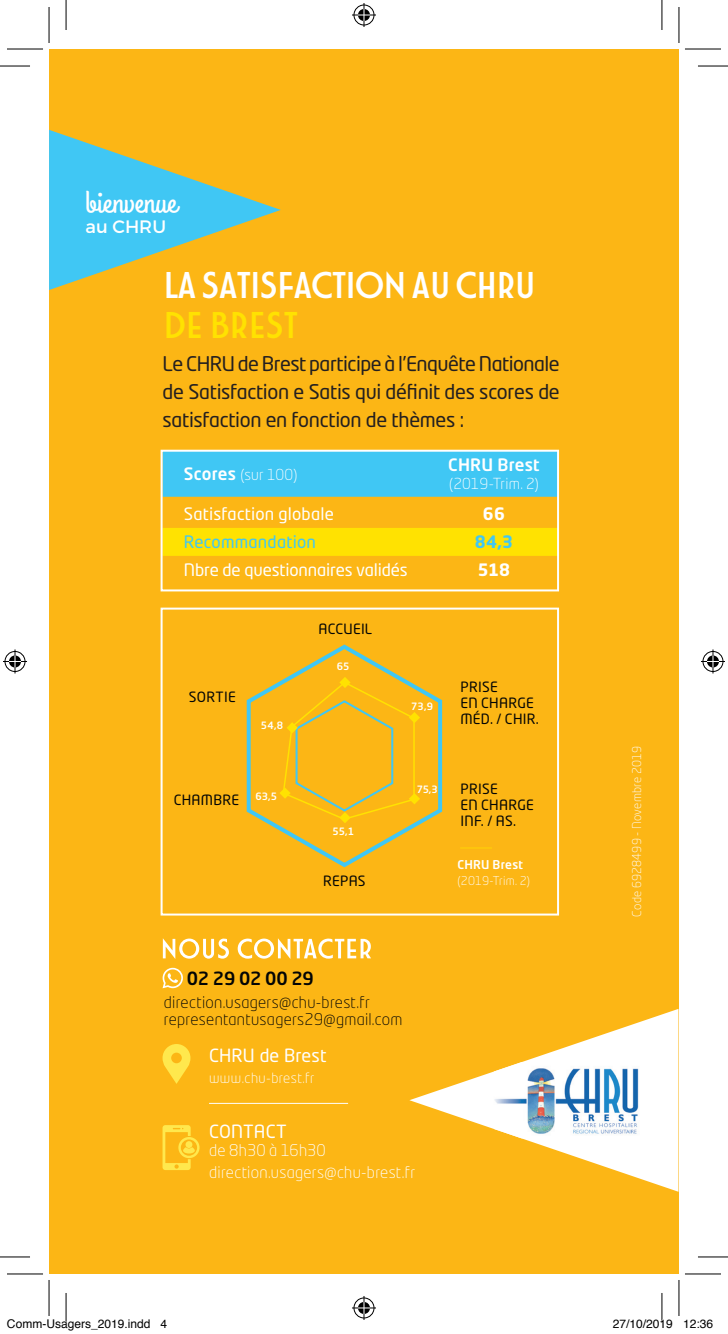
<style>
.page{position:relative;width:728px;height:1334px;background:#fff}
.page>*{position:absolute;margin:0;border:0;box-sizing:border-box;transform-origin:0 0}
.t1{font:40px "FIATADVERT01 A";letter-spacing:-.07em;color:#fff}
.t2{font:40px "FIATADVERT01 A";letter-spacing:-.05em;color:#ffe201}
.t3{font:32px "Grand Hotel";color:#fff}
.t4{font:20px/28px "Neo Tech Std";letter-spacing:-.015em;color:#231f20;text-align:justify}
.t5{font:18px "Neo Tech Std";letter-spacing:.01em;color:#fff}
.t6{font:500 18px "Neo Tech Std";letter-spacing:-.015em;color:#030505}
.t7{font:18px "Montserrat";color:#fff}
.t8{font:17px "Neo Tech Std";letter-spacing:-.005em;color:#fff}
.t9{font:17px "Neo Tech Std";letter-spacing:.015em;color:#40c7f4}
.t10{font:500 17px "Neo Tech Std";letter-spacing:.01em;color:#fff}
.t11{font:700 17px "Neo Tech Std";color:#fff}
.t12{font:700 17px "Neo Tech Std";color:#40c7f4}
.t13{font:300 16px "Neo Tech Std";letter-spacing:.015em;color:#030505}
.t14{font:300 16px/22px "Neo Tech Std";letter-spacing:.015em;color:#fff}
.t15{font:300 15px "Neo Tech Std";letter-spacing:.01em;color:#fff}
.t16{font:14px/16px "Neo Tech Std";letter-spacing:.02em;color:#030505}
.t17{font:300 14px "Neo Tech Std";letter-spacing:.03em;color:#fff}
.t18{font:300 12px "Neo Tech Std";letter-spacing:.02em;color:#fff}
.t19{font:12px "Helvetica";color:#000}
.t20{font:500 12px "Neo Tech Std";letter-spacing:.025em;color:#fff}
.t21{font:500 10px "Neo Tech Std";letter-spacing:.005em;color:#fff}
.s1{font-weight:500;font-size:17px}
</style>
<div class="page">
<div style="left:49px;top:49px;width:629px;height:1225px;background:#fcb615"></div>
<svg style="left:49px;top:130px;width:232px;height:160px"></svg>
<svg style="left:163px;top:938px;width:208px;height:21px"></svg>
<svg style="left:162px;top:967px;width:21px;height:21px"></svg>
<svg style="left:409px;top:1009px;width:269px;height:182px"></svg>
<img style="left:493px;top:1062px;width:149px;height:76px">
<hr style="left:209px;top:1103px;width:139px;height:1px;background:#fff">
<svg style="left:162px;top:1125px;width:37px;height:45px"></svg>
<svg style="left:162px;top:1044px;width:28px;height:40px"></svg>
<svg style="left:246px;top:644px;width:197px;height:224px"></svg>
<svg style="left:279px;top:677px;width:141px;height:146px"></svg>
<hr style="left:460px;top:847px;width:31px;height:1px;background:#feca0a">
<div style="left:163px;top:453px;width:393px;height:44px;background:#40c7f4"></div>
<div style="left:163px;top:528px;width:393px;height:28px;background:#ffe201"></div>
<div style="left:160px;top:450px;width:399px;height:141px;border:2px solid #fff"></div>
<div style="left:160px;top:607px;width:399px;height:308px;border:2px solid #fff"></div>
<hr style="left:0;top:66px;width:30px;height:1px;background:#000">
<hr style="left:697px;top:66px;width:30px;height:1px;background:#000">
<hr style="left:0;top:1256px;width:30px;height:1px;background:#000">
<hr style="left:697px;top:1256px;width:30px;height:1px;background:#000">
<hr style="left:66px;top:0;width:1px;height:30px;background:#000">
<hr style="left:66px;top:1293px;width:1px;height:30px;background:#000">
<hr style="left:661px;top:0;width:1px;height:30px;background:#000">
<hr style="left:661px;top:1293px;width:1px;height:30px;background:#000">
<hr style="left:7px;top:49px;width:36px;height:1px;background:#000">
<hr style="left:684px;top:49px;width:36px;height:1px;background:#000">
<hr style="left:7px;top:1273px;width:36px;height:1px;background:#000">
<hr style="left:684px;top:1273px;width:36px;height:1px;background:#000">
<hr style="left:49px;top:7px;width:1px;height:36px;background:#000">
<hr style="left:49px;top:1280px;width:1px;height:36px;background:#000">
<hr style="left:678px;top:7px;width:1px;height:36px;background:#000">
<hr style="left:678px;top:1280px;width:1px;height:36px;background:#000">
<svg style="left:352px;top:3px;width:24px;height:24px"></svg>
<svg style="left:352px;top:1296px;width:24px;height:24px"></svg>
<svg style="left:3px;top:649px;width:24px;height:24px"></svg>
<svg style="left:701px;top:649px;width:23px;height:24px"></svg>
<h2 class="t3" style="left:85px;top:182px;width:93px">bienvenue</h2>
<p class="t7" style="left:85px;top:216px;width:82px">au CHRU</p>
<h1 class="t1" style="left:162px;top:265px;width:376px">LA SATISFACTION AU CHRU</h1>
<h1 class="t2" style="left:162px;top:305px;width:138px">DE BREST</h1>
<p class="t4" style="left:162px;top:349px;width:398px">Le CHRU de Brest participe à l’Enquête Nationale de Satisfaction e Satis qui définit des scores de satisfaction en fonction de thèmes :</p>
<p class="t15" style="left:184px;top:466px;width:115px"><span class="s1">Scores</span> (sur 100)</p>
<p class="t10" style="left:448px;top:454px;width:93px">CHRU Brest</p>
<p class="t15" style="left:449px;top:475px;width:91px">(2019-Trim. 2)</p>
<p class="t8" style="left:184px;top:504px;width:151px">Satisfaction globale</p>
<p class="t11" style="left:482px;top:503px;width:24px">66</p>
<p class="t9" style="left:184px;top:532px;width:133px">Recommandation</p>
<p class="t12" style="left:474px;top:531px;width:40px">84,3</p>
<p class="t8" style="left:184px;top:560px;width:225px">Nbre de questionnaires validés</p>
<p class="t11" style="left:477px;top:559px;width:34px">518</p>
<p class="t16" style="left:318px;top:620px;width:55px">ACCUEIL</p>
<p class="t16" style="left:189px;top:689px;width:48px">SORTIE</p>
<p class="t21" style="left:261px;top:719px;width:24px">54,8</p>
<p class="t21" style="left:337px;top:660px;width:14px">65</p>
<p class="t21" style="left:411px;top:700px;width:23px">73,9</p>
<p class="t16" style="left:460px;top:678px;width:80px">PRISE<br>EN CHARGE<br>MÉD. / CHIR.</p>
<p class="t16" style="left:174px;top:791px;width:67px">CHAMBRE</p>
<p class="t16" style="left:460px;top:781px;width:75px">PRISE<br>EN CHARGE<br>INF. / AS.</p>
<p class="t21" style="left:416px;top:783px;width:22px">75,3</p>
<p class="t21" style="left:255px;top:790px;width:23px">63,5</p>
<p class="t21" style="left:332px;top:824px;width:23px">55,1</p>
<p class="t16" style="left:323px;top:873px;width:44px">REPAS</p>
<p class="t6" style="left:187px;top:967px;width:128px">02 29 02 00 29</p>
<p class="t13" style="left:164px;top:992px;width:207px">direction.usagers@chu-brest.fr</p>
<p class="t13" style="left:164px;top:1010px;width:240px">representantusagers29@gmail.com</p>
<p class="t5" style="left:209px;top:1044px;width:119px">CHRU de Brest</p>
<p class="t17" style="left:209px;top:1070px;width:107px">www.chu-brest.fr</p>
<p class="t5" style="left:209px;top:1120px;width:79px">CONTACT</p>
<p class="t14" style="left:209px;top:1138px;width:207px">de 8h30 à 16h30 direction.usagers@chu-brest.fr</p>
<p class="t20" style="left:457px;top:856px;width:67px">CHRU Brest</p>
<p class="t18" style="left:457px;top:873px;width:74px">(2019-Trim. 2)</p>
<p class="t18" style="left:629px;top:916px;width:172px;rotate:-90deg">Code 6928499 - Novembre 2019</p>
<p class="t18" style="left:629px;top:948px;width:138px;rotate:-90deg">Code 6966975 - Juin 2018</p>
<p class="t19" style="left:7px;top:1314px;width:162px">Comm-Usagers_2019.indd 4</p>
<p class="t19" style="left:612px;top:1314px;width:102px">27/10/2019 12:36</p>
</div>
